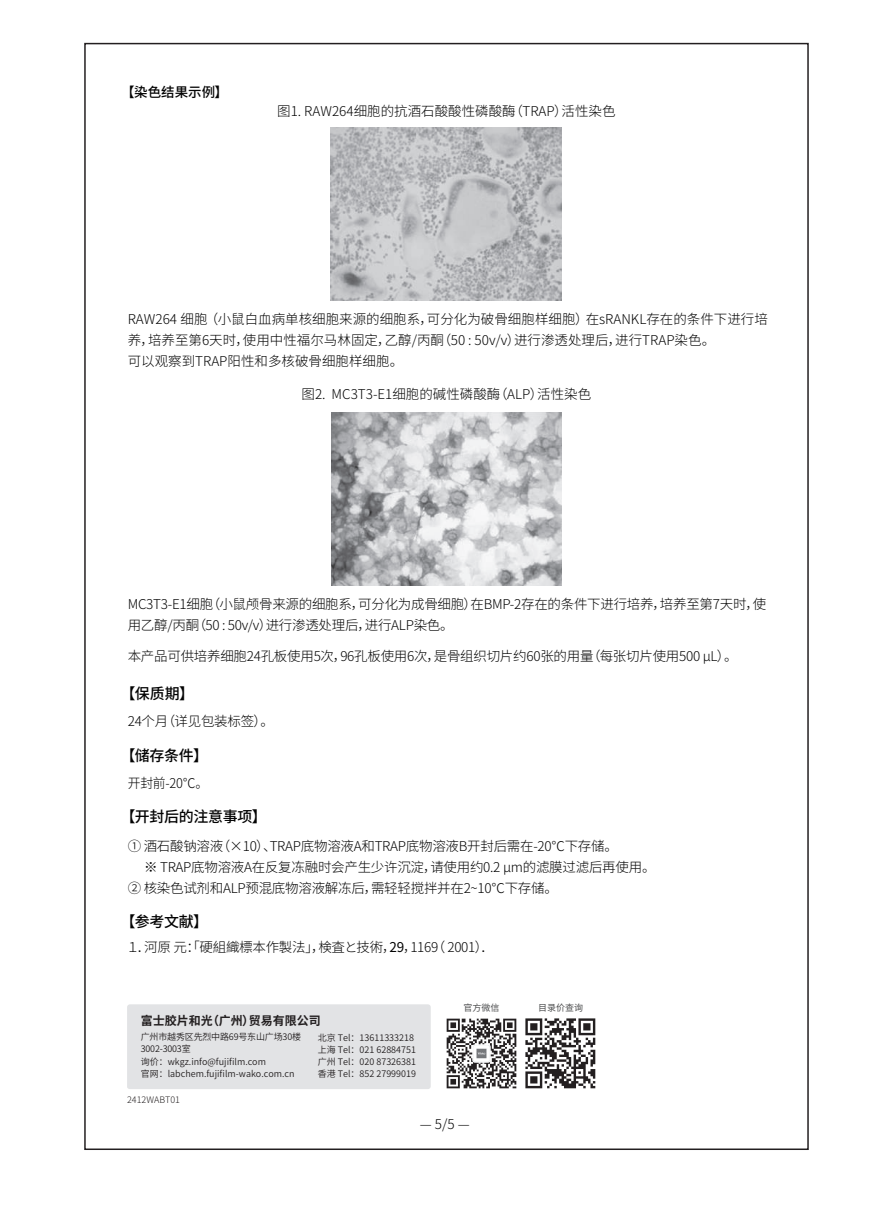
<style>
.page{position:relative;width:893px;height:1212px;background:#fff}
.page>*{position:absolute;margin:0;border:0;box-sizing:border-box;transform-origin:0 0}
.t1{font:500 15px "Source Han Sans SC";letter-spacing:-.025em;color:#030303}
.t2{font:300 13.5px/21px "Source Han Sans SC";letter-spacing:-.02em;color:#030303}
.t3{font:300 13.5px/21px "Source Han Sans SC";color:#030303}
.t4{font:500 13.5px "Source Han Sans SC";color:#030303}
.t5{font:300 13.5px "Source Han Sans SC";letter-spacing:-.02em;color:#030303;scale:.95 1}
.t6{font:700 12px "Source Han Sans SC";color:#231f20}
.t7{font:9px/12px "Source Han Sans SC";color:#231f20}
.t8{font:9px/12px "Source Han Sans SC";letter-spacing:-.02em;color:#231f20}
.t9{font:300 9px "Source Han Sans SC";color:#231f20}
.t10{font:9px "Source Han Sans SC";color:#4b4c4d}
.s1{font-weight:400}
</style>
<div class="page">
<img style="left:331px;top:127px;width:231px;height:173px">
<img style="left:331px;top:412px;width:231px;height:173px">
<div style="left:127px;top:1004px;width:304px;height:85px;background:#e2e3e5"></div>
<img style="left:525px;top:1018px;width:71px;height:71px">
<img style="left:446px;top:1018px;width:71px;height:71px">
<p class="t4" style="left:121px;top:84px;width:108px">【染色结果示例】</p>
<p class="t3" style="left:277px;top:101px;width:340px">图1. RAW264细胞的抗酒石酸酸性磷酸酶（TRAP）活性染色</p>
<p class="t3" style="left:128px;top:309px;width:642px">RAW264 细胞 （小鼠白血病单核细胞来源的细胞系，可分化为破骨细胞样细胞）在sRANKL存在的条件下进行培养，培养至第6天时，使用中性福尔马林固定，乙醇/丙酮（50 : 50v/v）进行渗透处理后，进行TRAP染色。<br>可以观察到TRAP阳性和多核破骨细胞样细胞。</p>
<p class="t3" style="left:301px;top:383px;width:291px">图2. MC3T3-E1细胞的碱性磷酸酶（ALP）活性染色</p>
<p class="t2" style="left:128px;top:593px;width:640px">MC3T3-E1细胞（小鼠颅骨来源的细胞系，可分化为成骨细胞）在BMP-2存在的条件下进行培养，培养至第7天时，使用乙醇/丙酮（50 : 50v/v）进行渗透处理后，进行ALP染色。</p>
<p class="t2" style="left:128px;top:646px;width:611px">本产品可供培养细胞24孔板使用5次，96孔板使用6次，是骨组织切片约60张的用量（每张切片使用500 μL）。</p>
<p class="t1" style="left:121px;top:685px;width:75px">【保质期】</p>
<p class="t2" style="left:128px;top:711px;width:148px">24个月（详见包装标签）。</p>
<p class="t1" style="left:121px;top:747px;width:89px">【储存条件】</p>
<p class="t5" style="left:128px;top:775px;width:86px">开封前-20℃。</p>
<p class="t1" style="left:121px;top:808px;width:148px">【开封后的注意事项】</p>
<p class="t2" style="left:128px;top:836px;width:492px">① 酒石酸钠溶液（×10）、TRAP底物溶液A和TRAP底物溶液B开封后需在-20℃下存储。</p>
<p class="t2" style="left:144px;top:857px;width:513px">※ TRAP底物溶液A在反复冻融时会产生少许沉淀，请使用约0.2 μm的滤膜过滤后再使用。</p>
<p class="t2" style="left:128px;top:878px;width:432px">② 核染色试剂和ALP预混底物溶液解冻后，需轻轻搅拌并在2~10℃下存储。</p>
<p class="t1" style="left:121px;top:912px;width:89px">【参考文献】</p>
<p class="t2" style="left:126px;top:937px;width:369px">１．河原 元：「硬組織標本作製法」，検査と技術，<span class="s1">29</span>，1169（ 2001）．</p>
<p class="t6" style="left:141px;top:1013px;width:181px">富士胶片和光（广州）贸易有限公司</p>
<p class="t8" style="left:141px;top:1031px;width:162px">广州市越秀区先烈中路69号东山广场30楼<br>3002-3003室</p>
<p class="t7" style="left:318px;top:1032px;width:100px">北京 Tel：13611333218上海 Tel：021 62884751</p>
<p class="t7" style="left:318px;top:1068px;width:100px">香港 Tel：852 27999019</p>
<p class="t7" style="left:141px;top:1055px;width:155px;line-height:12.6px">询价：wkgz.info@fujifilm.com<br>官网：labchem.fujifilm-wako.com.cn</p>
<p class="t7" style="left:318px;top:1056px;width:100px">广州 Tel：020 87326381</p>
<p class="t9" style="left:127px;top:1094px;width:54px">2412WABT01</p>
<p class="t10" style="left:463px;top:1002px;width:37px">官方微信</p>
<p class="t10" style="left:538px;top:1002px;width:46px">目录价查询</p>
<p class="t2" style="left:420px;top:1114px;width:51px">— 5/5 —</p>
</div>
